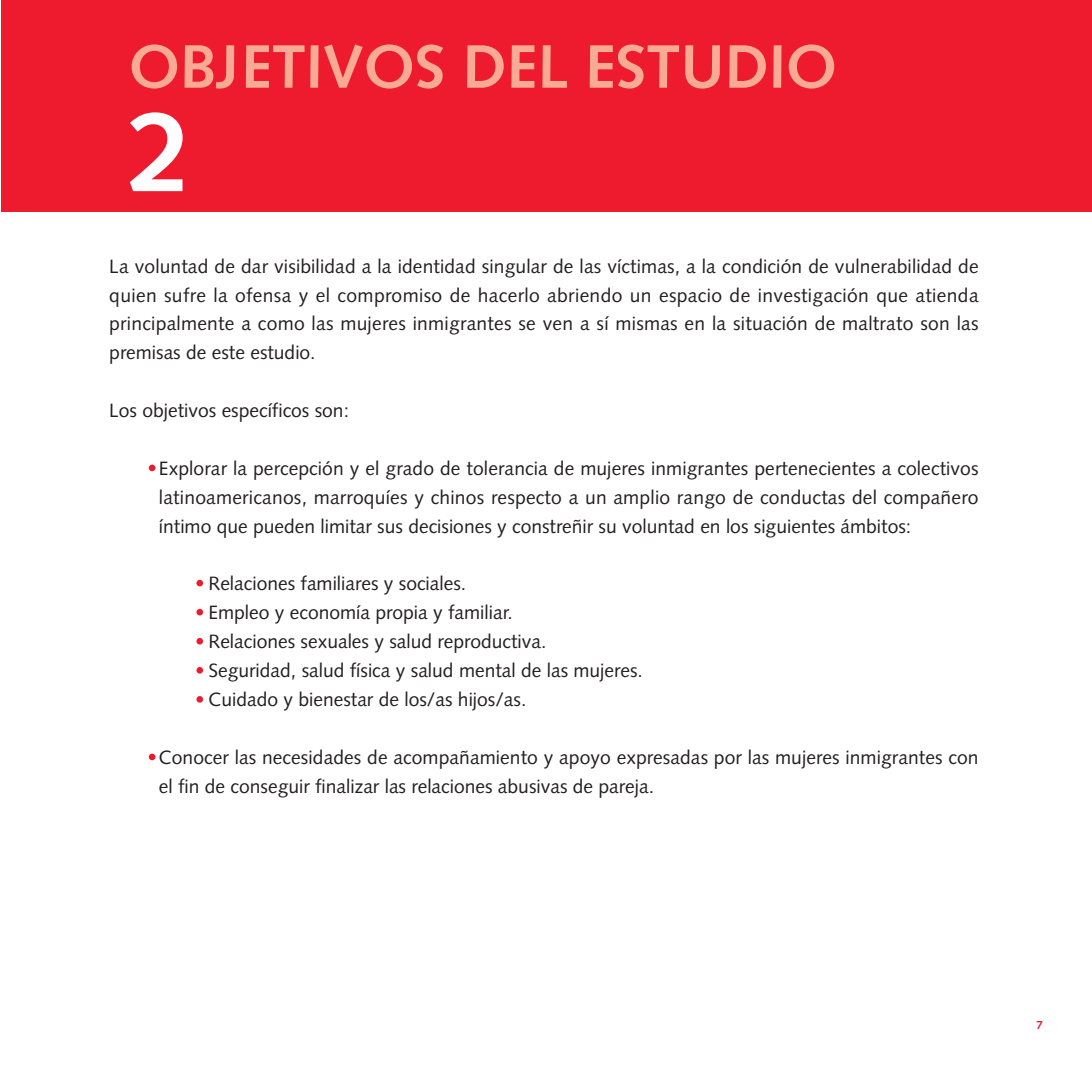
<style>
.page{position:relative;width:1092px;height:1092px;background:#fff}
.page>*{position:absolute;margin:0;border:0;box-sizing:border-box;transform-origin:0 0}
.t1{font:700 113.75px "Syntax";color:#fff}
.t2{font:700 61.25px "Syntax";color:#f8aa95}
.t3{font:19.25px/28.9px "Syntax";color:#231f20;text-align:justify}
.t4{font:700 11.72px "Syntax";color:#ed1b2d}
</style>
<div class="page">
<div style="left:1px;top:0;width:1090px;height:212px;background:#ed1b2d"></div>
<div style="left:149px;top:464px;width:6px;height:7px;background:#ed1b2d;border-radius:50%"></div>
<div style="left:149px;top:753px;width:6px;height:7px;background:#ed1b2d;border-radius:50%"></div>
<div style="left:196px;top:579px;width:7px;height:7px;background:#ed1b2d;border-radius:50%"></div>
<div style="left:196px;top:609px;width:7px;height:6px;background:#ed1b2d;border-radius:50%"></div>
<div style="left:196px;top:638px;width:7px;height:6px;background:#ed1b2d;border-radius:50%"></div>
<div style="left:196px;top:667px;width:7px;height:6px;background:#ed1b2d;border-radius:50%"></div>
<div style="left:196px;top:696px;width:7px;height:6px;background:#ed1b2d;border-radius:50%"></div>
<h2 class="t2" style="left:129px;top:42px;width:709px">OBJETIVOS DEL ESTUDIO</h2>
<h1 class="t1" style="left:129px;top:106px;width:65px">2</h1>
<p class="t3" style="left:109px;top:253px;width:870px">La voluntad de dar visibilidad a la identidad singular de las víctimas, a la condición de vulnerabilidad de quien sufre la ofensa y el compromiso de hacerlo abriendo un espacio de investigación que atienda principalmente a como las mujeres inmigrantes se ven a sí mismas en la situación de maltrato son las premisas de este estudio.</p>
<p class="t3" style="left:109px;top:398px;width:241px">Los objetivos específicos son:</p>
<p class="t3" style="left:159px;top:455px;width:821px">Explorar la percepción y el grado de tolerancia de mujeres inmigrantes pertenecientes a colectivos latinoamericanos, marroquíes y chinos respecto a un amplio rango de conductas del compañero íntimo que pueden limitar sus decisiones y constreñir su voluntad en los siguientes ámbitos:</p>
<p class="t3" style="left:208px;top:571px;width:436px;text-align:left">Relaciones familiares y sociales.<br>Empleo y economía propia y familiar.<br>Relaciones sexuales y salud reproductiva.<br>Seguridad, salud física y salud mental de las mujeres.<br>Cuidado y bienestar de los/as hijos/as.</p>
<p class="t3" style="left:159px;top:744px;width:821px">Conocer las necesidades de acompañamiento y apoyo expresadas por las mujeres inmigrantes con el fin de conseguir finalizar las relaciones abusivas de pareja.</p>
<p class="t4" style="left:1036px;top:1020px;width:8px">7</p>
</div>
